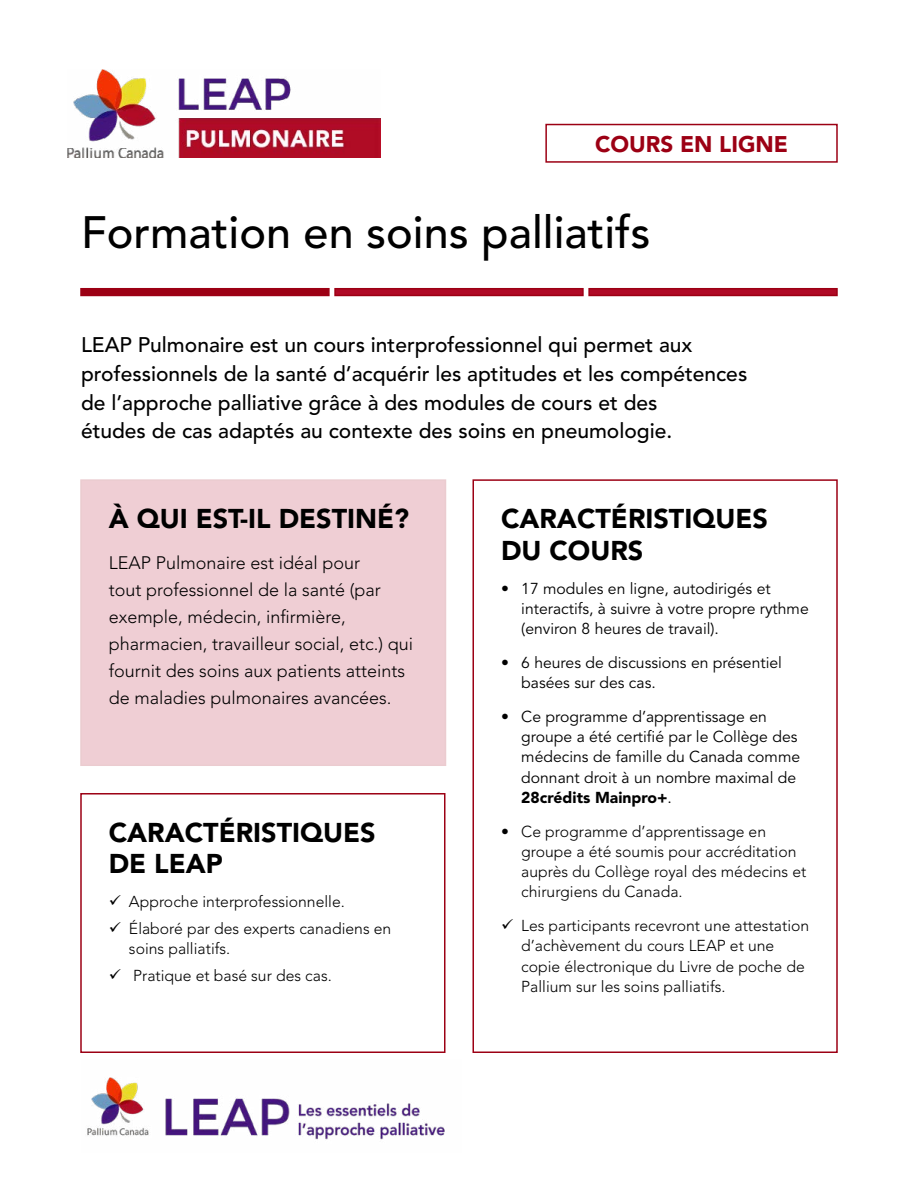
<style>
.page{position:relative;width:918px;height:1188px;background:#fff}
.page>*{position:absolute;margin:0;border:0;box-sizing:border-box;transform-origin:0 0}
.t1{font:500 45px "Avenir LT Pro";color:#000}
.t2{font:900 27px/31.5px "Avenir LT Pro";color:#000}
.t3{font:900 22.5px "Avenir LT Pro";color:#9c0014}
.t4{font:500 21px/28.8px "Avenir LT Pro";color:#000}
.t5{font:300 18px/27px "Avenir LT Pro";color:#000}
.t6{font:300 15.75px/20.2px "Avenir LT Pro";color:#000}
.t7{font:15.75px/20.2px "Avenir LT Pro";color:#000}
.s1{font-weight:900}
</style>
<div class="page">
<img style="left:87px;top:1077px;width:358px;height:63px">
<div style="left:80px;top:288px;width:250px;height:8px;background:#9c0014"></div>
<svg style="left:334px;top:288px;width:250px;height:8px;background:#a90720"></svg>
<svg style="left:588px;top:288px;width:250px;height:8px;background:#a90720"></svg>
<div style="left:81px;top:480px;width:365px;height:285px;background:#efced4"></div>
<div style="left:80px;top:479px;width:366px;height:287px;border:2px solid #ebccd0"></div>
<div style="left:80px;top:793px;width:366px;height:260px;border:2px solid #9c0014"></div>
<div style="left:472px;top:479px;width:366px;height:574px;border:2px solid #9c0014"></div>
<div style="left:545px;top:124px;width:293px;height:39px;border:2px solid #9c0014"></div>
<img style="left:68px;top:69px;width:312px;height:89px">
<h3 class="t3" style="left:595px;top:130px;width:194px">COURS EN LIGNE</h3>
<h1 class="t1" style="left:81px;top:206px;width:571px">Formation en soins palliatifs</h1>
<p class="t4" style="left:81px;top:331px;width:668px">LEAP Pulmonaire est un cours interprofessionnel qui permet aux professionnels de la santé d’acquérir les aptitudes et les compétences de l’approche palliative grâce à des modules de cours et des<br>études de cas adaptés au contexte des soins en pneumologie.</p>
<h2 class="t2" style="left:109px;top:503px;width:302px">À QUI EST-IL DESTINÉ?</h2>
<p class="t5" style="left:109px;top:549px;width:306px">LEAP Pulmonaire est idéal pour<br>tout professionnel de la santé (par exemple, médecin, infirmière, pharmacien, travailleur social, etc.) qui fournit des soins aux patients atteints de maladies pulmonaires avancées.</p>
<h2 class="t2" style="left:109px;top:817px;width:269px">CARACTÉRISTIQUES<br>DE LEAP</h2>
<p class="t6" style="left:109px;top:892px;width:238px">✓ Approche interprofessionnelle.</p>
<p class="t6" style="left:129px;top:919px;width:264px;text-indent:-20px">✓ Élaboré par des experts canadiens en soins palliatifs.</p>
<p class="t6" style="left:109px;top:966px;width:225px">✓ Pratique et basé sur des cas.</p>
<h2 class="t2" style="left:501px;top:503px;width:269px">CARACTÉRISTIQUES<br>DU COURS</h2>
<p class="t7" style="left:521px;top:578px;width:289px;text-indent:-20px">• 17 modules en ligne, autodirigés et interactifs, à suivre à votre propre rythme (environ 8 heures de travail).</p>
<p class="t7" style="left:521px;top:653px;width:262px;text-indent:-20px">• 6 heures de discussions en présentiel basées sur des cas.</p>
<p class="t7" style="left:521px;top:707px;width:280px;text-indent:-20px">• Ce programme d’apprentissage en groupe a été certifié par le Collège des médecins de famille du Canada comme donnant droit à un nombre maximal de <span class="s1">28crédits Mainpro+</span>.</p>
<p class="t6" style="left:521px;top:821px;width:287px;text-indent:-20px">• Ce programme d’apprentissage en groupe a été soumis pour accréditation auprès du Collège royal des médecins et chirurgiens du Canada.</p>
<p class="t6" style="left:521px;top:916px;width:290px;text-indent:-20px">✓ Les participants recevront une attestation d’achèvement du cours LEAP et une copie électronique du Livre de poche de Pallium sur les soins palliatifs.</p>
</div>
